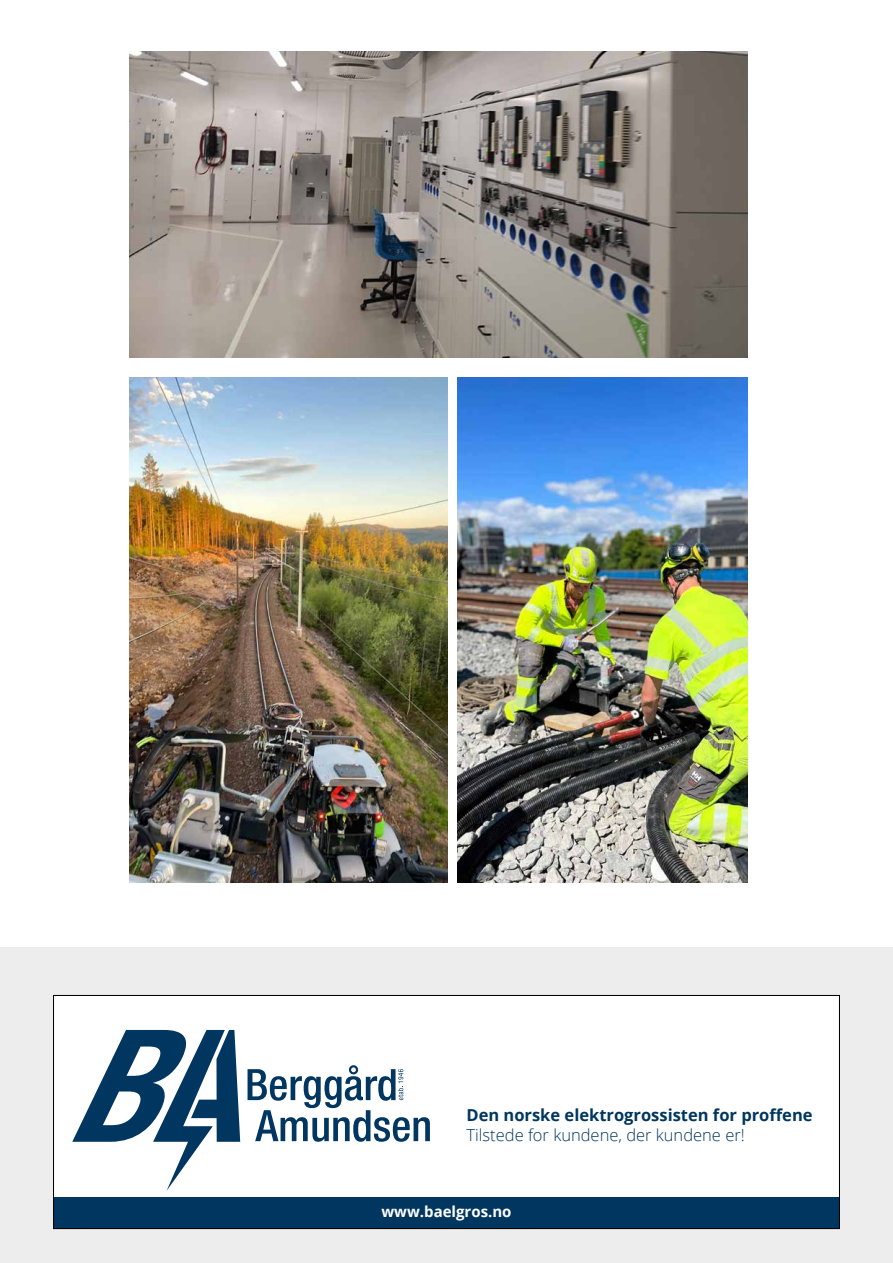
<style>
.page{position:relative;width:893px;height:1263px;background:#fff}
.page>*{position:absolute;margin:0;border:0;box-sizing:border-box;transform-origin:0 0}
.t1{font:700 16.5px "Open Sans";color:#00365f}
.t2{font:300 16.5px "Open Sans";color:#00365f}
.t3{font:700 15px "Open Sans";color:#fff}
</style>
<div class="page">
<div style="left:0;top:947px;width:893px;height:316px;background:#ededed"></div>
<div style="left:54px;top:995px;width:785px;height:233px;background:#fff"></div>
<div style="left:54px;top:1197px;width:785px;height:31px;background:#00365f"></div>
<svg style="left:248px;top:1065px;width:182px;height:77px"></svg>
<svg style="left:72px;top:1030px;width:168px;height:161px"></svg>
<div style="left:53px;top:995px;width:787px;height:234px;border:1px solid #000"></div>
<img style="left:130px;top:377px;width:318px;height:505px">
<img style="left:457px;top:377px;width:290px;height:505px">
<img style="left:130px;top:51px;width:617px;height:307px">
<p class="t1" style="left:466px;top:1104px;width:348px">Den norske elektrogrossisten for proffene</p>
<p class="t2" style="left:466px;top:1124px;width:280px">Tilstede for kundene, der kundene er!</p>
<p class="t3" style="left:381px;top:1201px;width:132px">www.baelgros.no</p>
</div>
